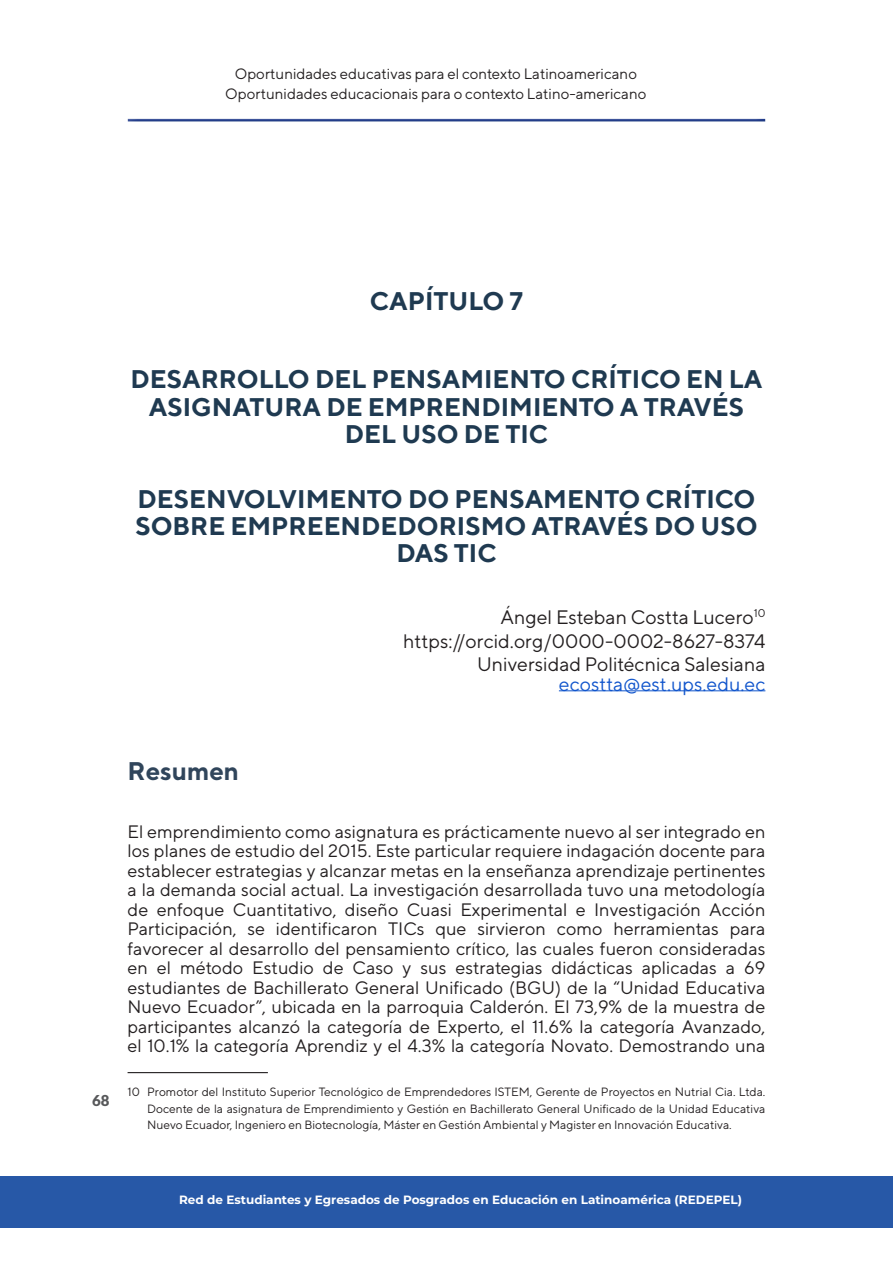
<style>
.page{position:relative;width:893px;height:1263px;background:#fff}
.page>*{position:absolute;margin:0;border:0;box-sizing:border-box;transform-origin:0 0}
.TÍTULO_COMUNICACION{font:700 25.5px/27px "TT Norms";color:#1f3a51;text-align:center}
.TÍTULO_1{font:700 25.5px "TT Norms";color:#30455b}
.AUTORES{font:19.5px/19.5px "TT Norms";color:#231f20;text-align:right}
.PARRAFO_NORMAL{font:18px/19.5px "TT Norms";color:#231f20;text-align:justify}
.t1{font:15px/19.8px "TT Norms";color:#231f20;text-align:center}
.t2{font:900 15px "Lato";color:#57585a}
.PIE_DE_PAGINA{font:12px/16.5px "TT Norms";color:#231f20;text-align:justify}
.t3{font:700 12px "Montserrat";color:#fff}
.s1{color:#15c}
</style>
<div class="page">
<div style="left:1px;top:1176px;width:892px;height:52px;background:#2758a7"></div>
<div style="left:126px;top:118px;width:641px;height:6px;background:#19678e;opacity:.75"></div>
<hr style="left:559px;top:690px;width:206px;height:1px;background:#15c">
<hr style="left:128px;top:1072px;width:140px;height:1px;background:#231f20">
<p class="t1" style="left:225px;top:64px;width:423px">Oportunidades educativas para el contexto Latinoamericano<br>Oportunidades educacionais para o contexto Latino-americano</p>
<p class="TÍTULO_COMUNICACION" style="left:370px;top:287px;width:155px">CAPÍTULO 7</p>
<p class="TÍTULO_COMUNICACION" style="left:130px;top:365px;width:634px">DESARROLLO DEL PENSAMIENTO CRÍTICO EN LA<br>ASIGNATURA DE EMPRENDIMIENTO A TRAVÉS<br>DEL USO DE TIC</p>
<p class="TÍTULO_COMUNICACION" style="left:135px;top:485px;width:624px">DESENVOLVIMENTO DO PENSAMENTO CRÍTICO<br>SOBRE EMPREENDEDORISMO ATRAVÉS DO USO<br>DAS TIC</p>
<p class="AUTORES" style="left:500px;top:607px;width:266px">Ángel Esteban Costta Lucero<sup>10</sup></p>
<p class="AUTORES" style="left:403px;top:630px;width:364px">https://orcid.org/0000-0002-8627-8374</p>
<p class="AUTORES" style="left:477px;top:654px;width:290px">Universidad Politécnica Salesiana <span class="s1">ecostta@est.ups.edu.ec</span></p>
<p class="t2" style="left:92px;top:1092px;width:19px">68</p>
<p class="TÍTULO_1" style="left:128px;top:755px;width:113px">Resumen</p>
<p class="PARRAFO_NORMAL" style="left:128px;top:821px;width:639px">El emprendimiento como asignatura es prácticamente nuevo al ser integrado en los planes de estudio del 2015. Este particular requiere indagación docente para establecer estrategias y alcanzar metas en la enseñanza aprendizaje pertinentes a la demanda social actual. La investigación desarrollada tuvo una metodología de enfoque Cuantitativo, diseño Cuasi Experimental e Investigación Acción Participación, se identificaron TICs que sirvieron como herramientas para favorecer al desarrollo del pensamiento crítico, las cuales fueron consideradas en el método Estudio de Caso y sus estrategias didácticas aplicadas a 69 estudiantes de Bachillerato General Unificado (BGU) de la “Unidad Educativa Nuevo Ecuador”, ubicada en la parroquia Calderón. El 73,9% de la muestra de participantes alcanzó la categoría de Experto, el 11.6% la categoría Avanzado, el 10.1% la categoría Aprendiz y el 4.3% la categoría Novato. Demostrando una</p>
<p class="PIE_DE_PAGINA" style="left:147px;top:1083px;width:620px;text-indent:-20px">10 Promotor del Instituto Superior Tecnológico de Emprendedores ISTEM, Gerente de Proyectos en Nutrial Cia. Ltda.<br>Docente de la asignatura de Emprendimiento y Gestión en Bachillerato General Unificado de la Unidad Educativa Nuevo Ecuador, Ingeniero en Biotecnología, Máster en Gestión Ambiental y Magister en Innovación Educativa.</p>
<p class="t3" style="left:179px;top:1191px;width:564px">Red de Estudiantes y Egresados de Posgrados en Educación en Latinoamérica (REDEPEL)</p>
</div>
